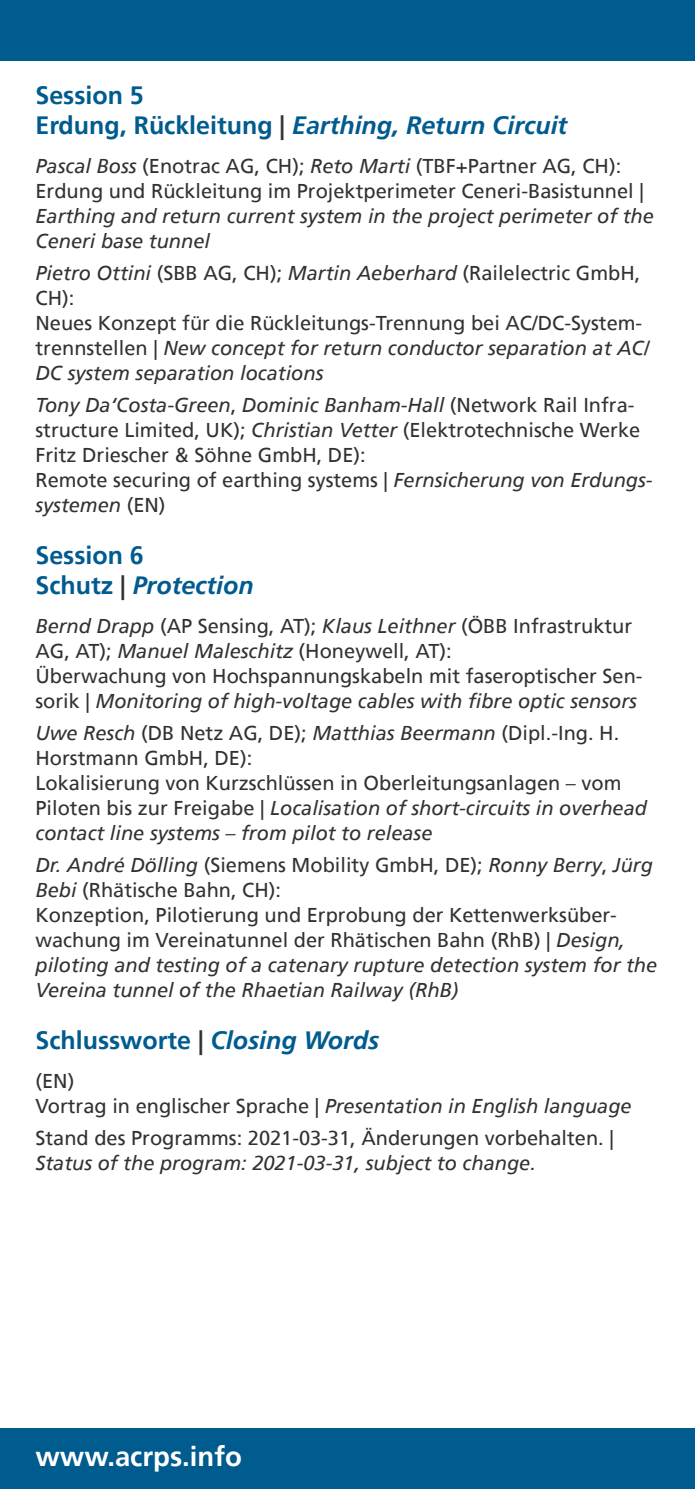
<style>
.page{position:relative;width:695px;height:1489px;background:#fff}
.page>*{position:absolute;margin:0;border:0;box-sizing:border-box;transform-origin:0 0}
.t1{font:700 27.5px "Frutiger";color:#fff}
.Text_head{font:700 25px/30px "Frutiger";color:#005b8f}
.Text_body_small{font:20px/25px "Frutiger";color:#333233}
.Text_body_small-2{font:italic 20px/25px "Frutiger";color:#333233}
.s1{color:#333233}
.s2{font-style:italic}
.s3{font-style:normal}
</style>
<div class="page">
<div style="left:0;top:1427px;width:694px;height:61px;background:#005b8f"></div>
<div style="left:0;top:0;width:694px;height:61px;background:#005b8f"></div>
<p class="Text_head" style="left:35px;top:80px;width:533px">Session 5<br>Erdung, Rückleitung <span class="s1">|</span> <span class="s2">Earthing, Return Circuit</span></p>
<p class="Text_body_small-2" style="left:35px;top:154px;width:619px">Pascal Boss <span class="s3">(Enotrac AG, CH);</span> Reto Marti <span class="s3">(TBF+Partner AG, CH):<br>Erdung und Rückleitung im Projektperimeter Ceneri-Basistunnel | </span>Earthing and return current system in the project perimeter of the Ceneri base tunnel</p>
<p class="Text_body_small" style="left:35px;top:261px;width:615px"><span class="s2">Pietro Ottini</span> (SBB AG, CH); <span class="s2">Martin Aeberhard</span> (Railelectric GmbH, CH):<br>Neues Konzept für die Rückleitungs-Trennung bei AC/DC-System&shy;trennstellen | <span class="s2">New concept for return conductor separation at AC/ DC system separation locations</span></p>
<p class="Text_body_small" style="left:35px;top:393px;width:618px"><span class="s2">Tony Da‘Costa-Green</span>, <span class="s2">Dominic Banham-Hall</span> (Network Rail Infra&shy;structure Limited, UK); <span class="s2">Christian Vetter</span> (Elektrotechnische Werke Fritz Driescher &amp; Söhne GmbH, DE):<br>Remote securing of earthing systems | <span class="s2">Fernsicherung von Erdungs&shy;systemen</span> (EN)</p>
<p class="Text_head" style="left:35px;top:540px;width:220px">Session 6<br>Schutz <span class="s1">|</span> <span class="s2">Protection</span></p>
<p class="Text_body_small" style="left:35px;top:613px;width:608px"><span class="s2">Bernd Drapp</span> (AP Sensing, AT); <span class="s2">Klaus Leithner</span> (ÖBB Infrastruktur AG, AT); <span class="s2">Manuel Maleschitz</span> (Honeywell, AT):<br>Überwachung von Hochspannungskabeln mit faseroptischer Sen&shy;sorik | <span class="s2">Monitoring of high-voltage cables with fibre optic sensors</span></p>
<p class="Text_body_small" style="left:35px;top:720px;width:613px"><span class="s2">Uwe Resch</span> (DB Netz AG, DE); <span class="s2">Matthias Beermann</span> (Dipl.-Ing. H.<br>Horstmann GmbH, DE):<br>Lokalisierung von Kurzschlüssen in Oberleitungsanlagen – vom Piloten bis zur Freigabe | <span class="s2">Localisation of short-circuits in overhead contact line systems – from pilot to release</span></p>
<p class="Text_body_small" style="left:35px;top:852px;width:623px"><span class="s2">Dr. André Dölling</span> (Siemens Mobility GmbH, DE); <span class="s2">Ronny Berry</span>, <span class="s2">Jürg Bebi</span> (Rhätische Bahn, CH):<br>Konzeption, Pilotierung und Erprobung der Kettenwerksüber&shy;wachung im Vereinatunnel der Rhätischen Bahn (RhB) | <span class="s2">Design, piloting and testing of a catenary rupture detection system for the Vereina tunnel of the Rhaetian Railway (RhB)</span></p>
<p class="Text_head" style="left:35px;top:1024px;width:345px">Schlussworte <span class="s1">|</span> <span class="s2">Closing Words</span></p>
<p class="Text_body_small" style="left:35px;top:1068px;width:597px">(EN)<br>Vortrag in englischer Sprache | <span class="s2">Presentation in English language</span></p>
<p class="Text_body_small" style="left:35px;top:1125px;width:579px">Stand des Programms: 2021-03-31, Änderungen vorbehalten. |<br><span class="s2">Status of the program: 2021-03-31, subject to change.</span></p>
<h1 class="t1" style="left:35px;top:1440px;width:208px">www.acrps.info</h1>
</div>
